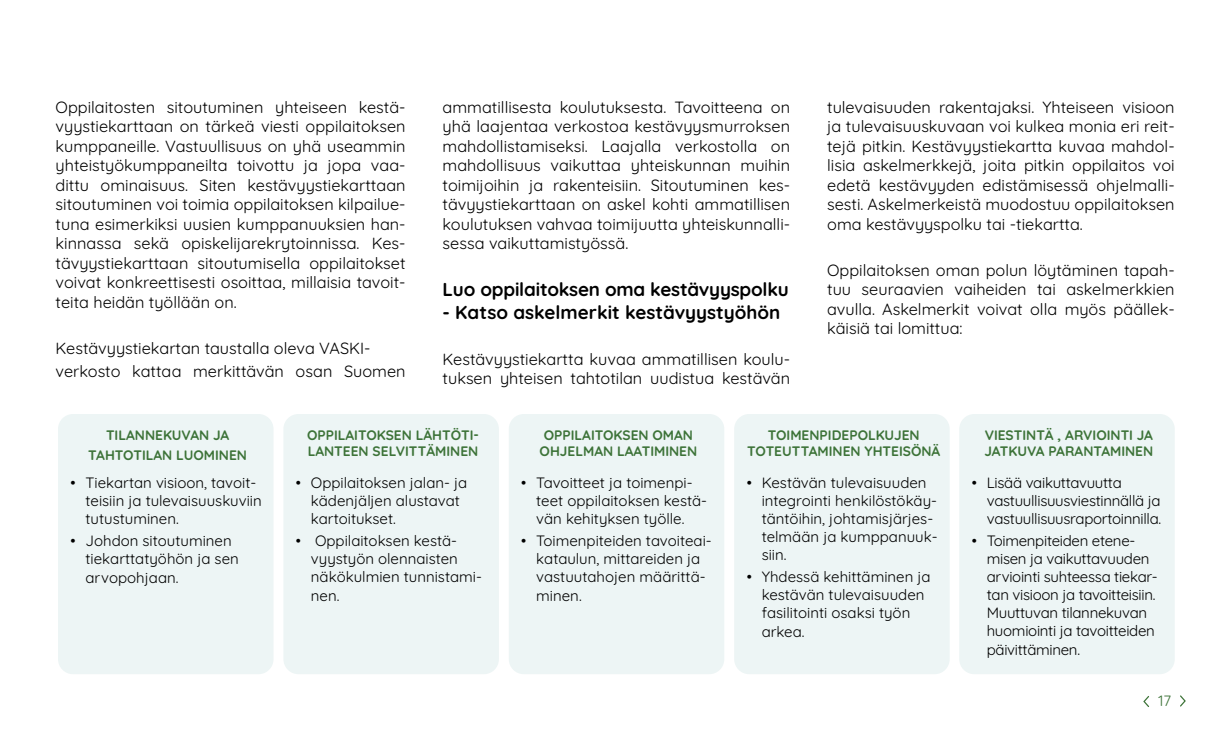
<style>
.page{position:relative;width:1230px;height:735px;background:#fff}
.page>*{position:absolute;margin:0;border:0;box-sizing:border-box;transform-origin:0 0}
.t1{font:300 18.75px "Quicksand";letter-spacing:-.01em;color:#000}
.t2{font:300 16.25px/19.5px "Quicksand";color:#000;text-align:justify}
.t3{font:300 15px/18px "Quicksand";color:#000}
.t4{font:300 15px/18px "Quicksand";letter-spacing:-.02em;color:#000}
.t5{font:300 15px "Quicksand";color:#3d7338}
.t6{font:300 13.75px/16.5px "Quicksand";color:#3d7338;text-align:center}
</style>
<div class="page">
<svg style="left:1180px;top:695px;width:6px;height:12px"></svg>
<svg style="left:1143px;top:696px;width:7px;height:11px"></svg>
<div style="left:58px;top:414px;width:216px;height:260px;background:#edf5f5;border-radius:15px"></div>
<div style="left:509px;top:414px;width:215px;height:260px;background:#edf5f5;border-radius:15px"></div>
<div style="left:283px;top:414px;width:216px;height:260px;background:#edf5f5;border-radius:15px"></div>
<div style="left:734px;top:414px;width:216px;height:260px;background:#edf5f5;border-radius:15px"></div>
<div style="left:959px;top:414px;width:216px;height:260px;background:#edf5f5;border-radius:15px"></div>
<p class="t2" style="left:56px;top:97px;width:352px">Oppilaitosten sitoutuminen yhteiseen kestä&shy;vyystiekarttaan on tärkeä viesti oppilaitoksen kumppaneille. Vastuullisuus on yhä useammin yhteistyökumppaneilta toivottu ja jopa vaa&shy;dittu ominaisuus. Siten kestävyystiekarttaan sitoutuminen voi toimia oppilaitoksen kilpailue&shy;tuna esimerkiksi uusien kumppanuuksien han&shy;kinnassa sekä opiskelijarekrytoinnissa. Kes&shy;tävyystiekarttaan sitoutumisella oppilaitokset voivat konkreettisesti osoittaa, millaisia tavoit&shy;teita heidän työllään on.</p>
<p class="t2" style="left:56px;top:337px;width:352px;line-height:23px">Kestävyystiekartan taustalla oleva VASKI&shy;verkosto kattaa merkittävän osan Suomen</p>
<p class="t2" style="left:443px;top:97px;width:349px">ammatillisesta koulutuksesta. Tavoitteena on yhä laajentaa verkostoa kestävyysmurroksen mahdollistamiseksi. Laajalla verkostolla on mahdollisuus vaikuttaa yhteiskunnan muihin toimijoihin ja rakenteisiin. Sitoutuminen kes&shy;tävyystiekarttaan on askel kohti ammatillisen koulutuksen vahvaa toimijuutta yhteiskunnalli&shy;sessa vaikuttamistyössä.</p>
<p class="t1" style="left:443px;top:280px;width:348px">Luo oppilaitoksen oma kestävyyspolku</p>
<p class="t1" style="left:443px;top:302px;width:339px">- Katso askelmerkit kestävyystyöhön</p>
<p class="t2" style="left:443px;top:350px;width:349px">Kestävyystiekartta kuvaa ammatillisen koulu&shy;tuksen yhteisen tahtotilan uudistua kestävän</p>
<p class="t2" style="left:827px;top:97px;width:349px">tulevaisuuden rakentajaksi. Yhteiseen visioon ja tulevaisuuskuvaan voi kulkea monia eri reit&shy;tejä pitkin. Kestävyystiekartta kuvaa mahdol&shy;lisia askelmerkkejä, joita pitkin oppilaitos voi edetä kestävyyden edistämisessä ohjelmalli&shy;sesti. Askelmerkeistä muodostuu oppilaitoksen oma kestävyyspolku tai -tiekartta.</p>
<p class="t2" style="left:827px;top:261px;width:349px">Oppilaitoksen oman polun löytäminen tapah&shy;tuu seuraavien vaiheiden tai askelmerkkien avulla. Askelmerkit voivat olla myös päällek&shy;käisiä tai lomittua:</p>
<p class="t6" style="left:88px;top:425px;width:160px;line-height:20px">TILANNEKUVAN JA<br>TAHTOTILAN LUOMINEN</p>
<p class="t6" style="left:307px;top:427px;width:174px;text-align:left">OPPILAITOKSEN LÄHTÖTI-<br>LANTEEN SELVITTÄMINEN</p>
<p class="t6" style="left:540px;top:427px;width:159px">OPPILAITOKSEN OMAN<br>OHJELMAN LAATIMINEN</p>
<p class="t6" style="left:747px;top:427px;width:195px">TOIMENPIDEPOLKUJEN<br>TOTEUTTAMINEN YHTEISÖNÄ</p>
<p class="t6" style="left:985px;top:427px;width:170px;text-align:left">VIESTINTÄ , ARVIOINTI JA<br>JATKUVA PARANTAMINEN</p>
<p class="t3" style="left:86px;top:474px;width:178px;text-indent:-15px">• Tiekartan visioon, tavoit&shy;teisiin ja tulevaisuuskuviin tutustuminen.</p>
<p class="t3" style="left:86px;top:532px;width:155px;text-indent:-15px">• Johdon sitoutuminen tiekarttatyöhön ja sen</p>
<p class="t3" style="left:86px;top:569px;width:94px">arvopohjaan.</p>
<p class="t4" style="left:987px;top:474px;width:176px;text-indent:-15px">• Lisää vaikuttavuutta vastuullisuusviestinnällä ja vastuullisuusraportoinnilla.</p>
<p class="t4" style="left:987px;top:532px;width:173px;text-indent:-15px">• Toimenpiteiden etene&shy;misen ja vaikuttavuuden arviointi suhteessa tiekar&shy;tan visioon ja tavoitteisiin.<br>Muuttuvan tilannekuvan huomiointi ja tavoitteiden</p>
<p class="t4" style="left:987px;top:641px;width:95px">päivittäminen.</p>
<p class="t3" style="left:311px;top:474px;width:158px;text-indent:-15px">• Oppilaitoksen jalan- ja kädenjäljen alustavat kartoitukset.</p>
<p class="t3" style="left:311px;top:532px;width:173px;text-indent:-15px">• Oppilaitoksen kestä&shy;vyystyön olennaisten näkökulmien tunnistami-</p>
<p class="t3" style="left:311px;top:587px;width:30px">nen.</p>
<p class="t3" style="left:762px;top:474px;width:177px;text-indent:-15px">• Kestävän tulevaisuuden integrointi henkilöstökäy&shy;täntöihin, johtamisjärjes&shy;telmään ja kumppanuuk&shy;siin.</p>
<p class="t3" style="left:747px;top:568px;width:185px;text-align:center">• Yhdessä kehittäminen ja kestävän tulevaisuuden fasilitointi osaksi työn</p>
<p class="t3" style="left:762px;top:623px;width:44px">arkea.</p>
<p class="t3" style="left:536px;top:474px;width:172px;text-indent:-15px">• Tavoitteet ja toimenpi&shy;teet oppilaitoksen kestä&shy;vän kehityksen työlle.</p>
<p class="t3" style="left:521px;top:532px;width:192px;text-align:center">• Toimenpiteiden tavoiteai&shy;kataulun, mittareiden ja vastuutahojen määrittä-</p>
<p class="t3" style="left:536px;top:587px;width:47px">minen.</p>
<p class="t5" style="left:1158px;top:693px;width:15px">17</p>
</div>
